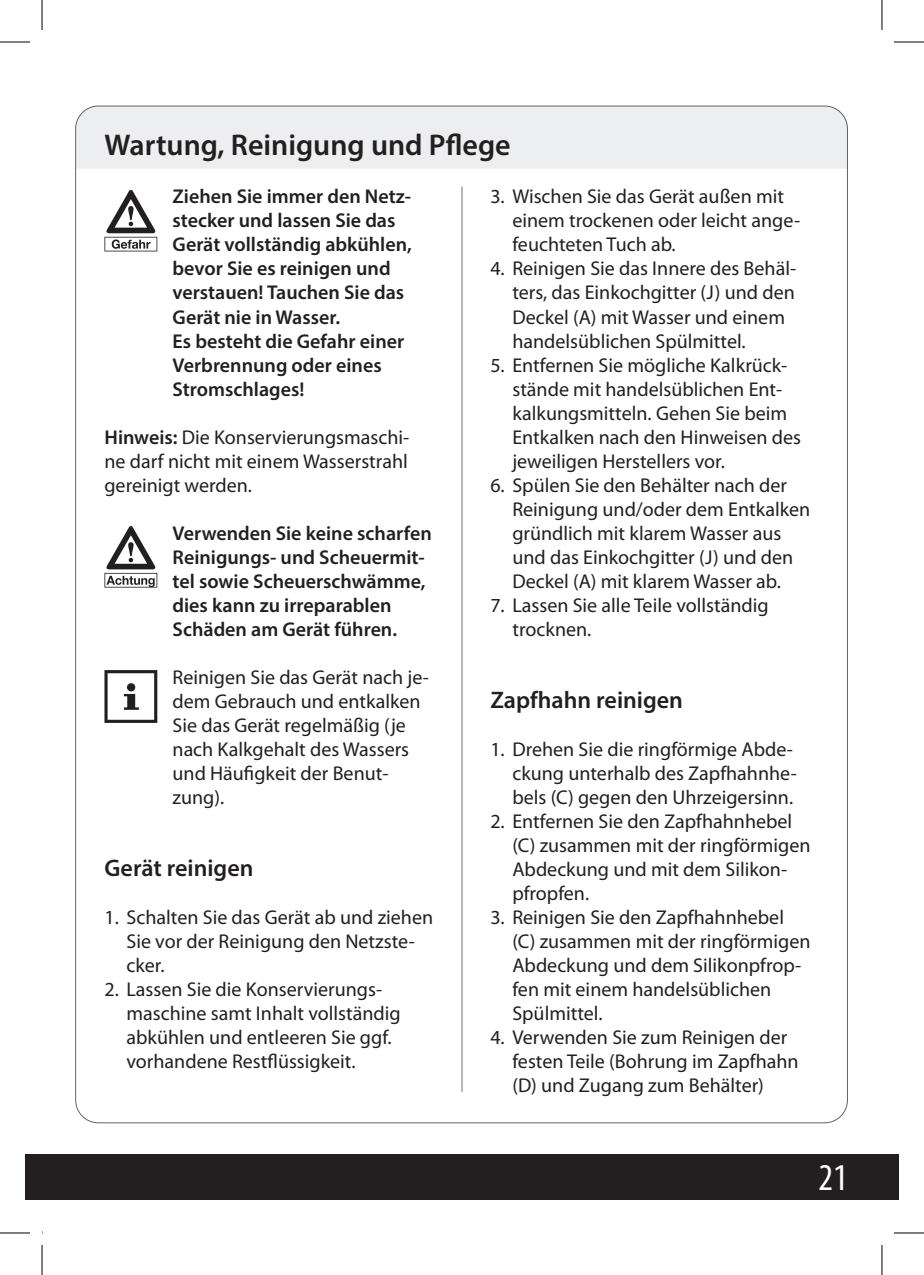
<style>
.page{position:relative;width:924px;height:1275px;background:#fff}
.page>*{position:absolute;margin:0;border:0;box-sizing:border-box;transform-origin:0 0}
.t1{font:condensed 38px "Myriad Pro";color:#fff}
.t2{font:600 30px "Myriad Pro";color:#231f20}
.t3{font:600 24px "Myriad Pro";color:#231f20}
.t4{font:20px/24px "Myriad Pro";color:#231f20}
.t5{font:600 20px/24px "Myriad Pro";color:#231f20}
.s1{font-weight:600}
</style>
<div class="page">
<div style="left:77px;top:106px;width:770px;height:63px;background:#edeeef"></div>
<hr style="left:461px;top:187px;width:1px;height:904px;background:#6c6d70">
<div style="left:25px;top:1154px;width:873px;height:45px;background:#231f20"></div>
<svg style="left:104px;top:190px;width:53px;height:61px"></svg>
<svg style="left:104px;top:526px;width:53px;height:61px"></svg>
<svg style="left:104px;top:670px;width:53px;height:53px"></svg>
<hr style="left:0;top:42px;width:30px;height:1px;background:#000">
<hr style="left:893px;top:42px;width:30px;height:1px;background:#000">
<hr style="left:0;top:1232px;width:30px;height:1px;background:#000">
<hr style="left:893px;top:1232px;width:30px;height:1px;background:#000">
<hr style="left:42px;top:0;width:1px;height:30px;background:#000">
<hr style="left:42px;top:1245px;width:1px;height:30px;background:#000">
<hr style="left:881px;top:0;width:1px;height:30px;background:#000">
<hr style="left:881px;top:1245px;width:1px;height:30px;background:#000">
<h2 class="t2" style="left:104px;top:126px;width:407px">Wartung, Reinigung und Pflege</h2>
<p class="t5" style="left:172px;top:184px;width:241px">Ziehen Sie immer den Netz&shy;stecker und lassen Sie das<br>Gerät vollständig abkühlen, bevor Sie es reinigen und verstauen! Tauchen Sie das<br>Gerät nie in Wasser.<br>Es besteht die Gefahr einer<br>Verbrennung oder eines<br>Stromschlages!</p>
<p class="t4" style="left:104px;top:425px;width:306px;text-align:justify"><span class="s1">Hinweis:</span> Die Konservierungsmaschi&shy;ne darf nicht mit einem Wasserstrahl gereinigt werden.</p>
<p class="t5" style="left:172px;top:520px;width:260px">Verwenden Sie keine scharfen<br>Reinigungs- und Scheuermit&shy;tel sowie Scheuerschwämme, dies kann zu irreparablen<br>Schäden am Gerät führen.</p>
<p class="t4" style="left:172px;top:665px;width:258px">Reinigen Sie das Gerät nach je&shy;dem Gebrauch und entkalken<br>Sie das Gerät regelmäßig (je nach Kalkgehalt des Wassers und Häufigkeit der Benut&shy;zung).</p>
<p class="t4" style="left:512px;top:185px;width:289px;text-indent:-22px">3. Wischen Sie das Gerät außen mit einem trockenen oder leicht ange&shy;feuchteten Tuch ab.</p>
<p class="t4" style="left:512px;top:257px;width:285px;text-indent:-22px">4. Reinigen Sie das Innere des Behäl&shy;ters, das Einkochgitter (J) und den Deckel (A) mit Wasser und einem handelsüblichen Spülmittel.</p>
<p class="t4" style="left:512px;top:353px;width:290px;text-indent:-22px">5. Entfernen Sie mögliche Kalkrück&shy;stände mit handelsüblichen Ent&shy;kalkungsmitteln. Gehen Sie beim Entkalken nach den Hinweisen des jeweiligen Herstellers vor.</p>
<p class="t4" style="left:512px;top:473px;width:299px;text-indent:-22px">6. Spülen Sie den Behälter nach der Reinigung und/oder dem Entkalken gründlich mit klarem Wasser aus und das Einkochgitter (J) und den Deckel (A) mit klarem Wasser ab.</p>
<p class="t4" style="left:512px;top:593px;width:258px;text-indent:-22px">7. Lassen Sie alle Teile vollständig trocknen.</p>
<p class="t3" style="left:490px;top:684px;width:194px">Zapfhahn reinigen</p>
<p class="t4" style="left:512px;top:737px;width:286px;text-indent:-22px">1. Drehen Sie die ringförmige Abde&shy;ckung unterhalb des Zapfhahnhe&shy;bels (C) gegen den Uhrzeigersinn.</p>
<p class="t4" style="left:512px;top:809px;width:299px;text-indent:-22px">2. Entfernen Sie den Zapfhahnhebel (C) zusammen mit der ringförmigen<br>Abdeckung und mit dem Silikon&shy;pfropfen.</p>
<p class="t4" style="left:512px;top:905px;width:299px;text-indent:-22px">3. Reinigen Sie den Zapfhahnhebel (C) zusammen mit der ringförmigen<br>Abdeckung und dem Silikonpfrop&shy;fen mit einem handelsüblichen<br>Spülmittel.</p>
<p class="t4" style="left:512px;top:1025px;width:287px;text-indent:-22px">4. Verwenden Sie zum Reinigen der festen Teile (Bohrung im Zapfhahn (D) und Zugang zum Behälter)</p>
<p class="t3" style="left:104px;top:852px;width:150px">Gerät reinigen</p>
<p class="t4" style="left:126px;top:905px;width:308px;text-indent:-22px">1. Schalten Sie das Gerät ab und ziehen<br>Sie vor der Reinigung den Netzste&shy;cker.</p>
<p class="t4" style="left:126px;top:977px;width:276px;text-indent:-22px">2. Lassen Sie die Konservierungs&shy;maschine samt Inhalt vollständig abkühlen und entleeren Sie ggf. vorhandene Restflüssigkeit.</p>
<h1 class="t1" style="left:818px;top:1154px;width:31px">21</h1>
</div>
